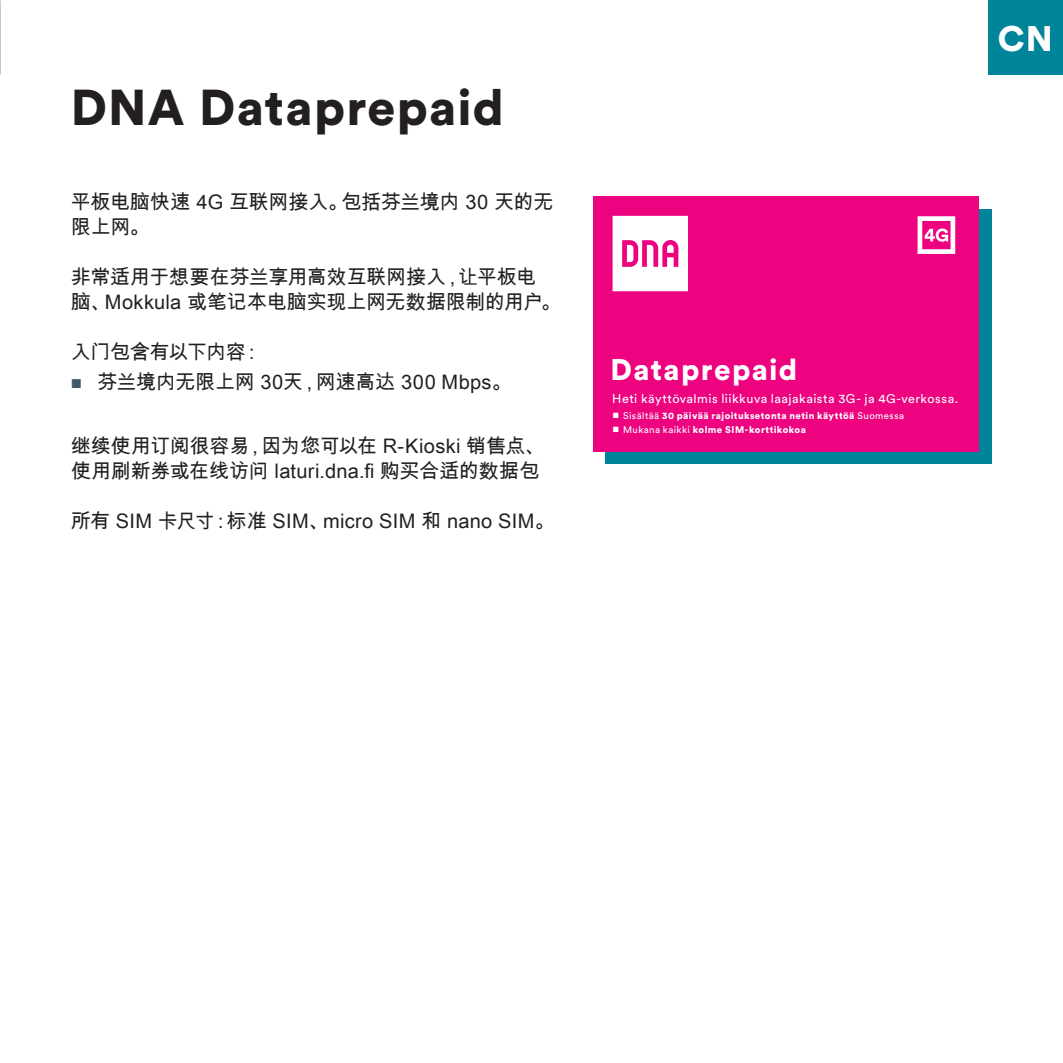
<style>
.page{position:relative;width:1063px;height:1063px;background:#fff}
.page>*{position:absolute;margin:0;border:0;box-sizing:border-box;transform-origin:0 0}
.t1{font:900 49.75px "Circular Std";letter-spacing:.025em;color:#231f20}
.t2{font:900 35px "Circular Std";color:#fff}
.Top_Header{font:900 29.5px "Circular Std";letter-spacing:.045em;color:#fff}
.LEIPIS{font:20px/25px "Arial Unicode MS";letter-spacing:-.005em;color:#231f20}
.LEIPIS-2{font:20px "Arial Unicode MS";letter-spacing:.015em;color:#231f20}
.LEIPIS-3{font:20px "Arial Unicode MS";letter-spacing:-.025em;color:#231f20}
.Top_Header-2{font:12.5px "Circular Std";letter-spacing:.035em;color:#fff}
.Top_Header-3{font:900 9.5px "Circular Std";letter-spacing:.045em;color:#fff}
.s1{font-family:"Circular Std";font-weight:900;font-size:12.5px;color:#3f596b}
.s2{font-weight:400;font-size:7.5px}
.s3{font-weight:400}
</style>
<div class="page">
<div style="left:989px;top:0;width:74px;height:74px;background:#00849a"></div>
<div style="left:606px;top:210px;width:386px;height:254px;background:#00849a"></div>
<div style="left:593px;top:196px;width:385px;height:255px;background:#ed0280"></div>
<svg style="left:613px;top:216px;width:75px;height:75px;background:#fcd8eb"></svg>
<svg style="left:918px;top:216px;width:37px;height:38px"></svg>
<p class="t1" style="left:71px;top:75px;width:435px">DNA Dataprepaid</p>
<p class="LEIPIS" style="left:71px;top:189px;width:484px">平板电脑快速 4G 互联网接入。包括芬兰境内 30 天的无限上网。</p>
<p class="LEIPIS" style="left:71px;top:264px;width:492px">非常适用于想要在芬兰享用高效互联网接入，让平板电<br>脑、Mokkula 或笔记本电脑实现上网无数据限制的用户。</p>
<p class="LEIPIS-3" style="left:71px;top:338px;width:192px">入门包含有以下内容：</p>
<p class="LEIPIS" style="left:71px;top:369px;width:442px"><span class="s1">■</span> 芬兰境内无限上网 30天，网速高达 300 Mbps。</p>
<p class="LEIPIS" style="left:71px;top:433px;width:476px">继续使用订阅很容易，因为您可以在 R-Kioski 销售点、使用刷新券或在线访问 laturi.dna.fi 购买合适的数据包</p>
<p class="LEIPIS-2" style="left:71px;top:507px;width:485px">所有 SIM 卡尺寸：标准 SIM、micro SIM 和 nano SIM。</p>
<p class="t2" style="left:998px;top:15px;width:56px">CN</p>
<p class="Top_Header" style="left:610px;top:350px;width:188px">Dataprepaid</p>
<p class="Top_Header-2" style="left:612px;top:391px;width:347px">Heti käyttövalmis liikkuva laajakaista 3G- ja 4G-verkossa.</p>
<p class="Top_Header-3" style="left:613px;top:410px;width:293px"><span class="s2">■</span> <span class="s3">Sisältää</span> 30 päivää rajoituksetonta netin käyttöä <span class="s3">Suomessa</span></p>
<p class="Top_Header-3" style="left:613px;top:423px;width:195px"><span class="s2">■</span> <span class="s3">Mukana kaikki</span> kolme SIM-korttikokoa</p>
</div>
